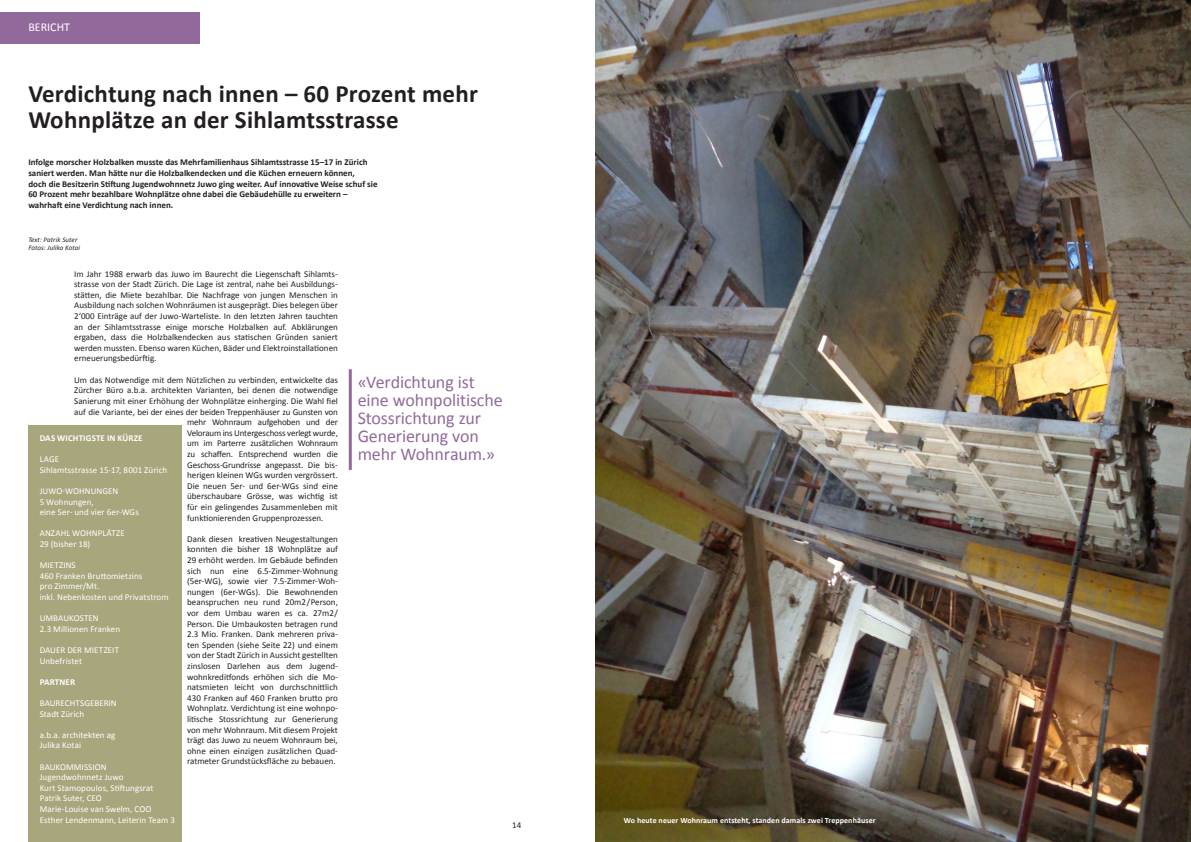
<style>
.page{position:relative;width:1191px;height:842px;background:#fff}
.page>*{position:absolute;margin:0;border:0;box-sizing:border-box;transform-origin:0 0}
.t1{font:700 25px/26.5px "Calibri";letter-spacing:.01em;color:#231f20}
.t2{font:18px/18px "Calibri";letter-spacing:-.01em;color:#92699b}
.t3{font:12px "Calibri";color:#fff}
.t4{font:9px/10.6px "Calibri";color:#231f20;text-align:justify}
.t5{font:9px/10.6px "Calibri";letter-spacing:.005em;color:#fff}
.t6{font:700 9px/10.6px "Calibri";color:#231f20}
.t7{font:700 9px "Calibri";letter-spacing:.01em;color:#fff}
.t8{font:700 8px "Calibri";letter-spacing:.01em;color:#fff}
.t9{font:italic 7px/8px "Calibri";letter-spacing:.01em;color:#231f20}
</style>
<div class="page">
<div style="left:0;top:12px;width:200px;height:32px;background:#92699b"></div>
<img style="left:595px;top:0;width:596px;height:842px">
<hr style="left:349px;top:369px;width:3px;height:101px;background:#92699b">
<div style="left:28px;top:425px;width:153px;height:417px;background:#a8a67c"></div>
<h3 class="t3" style="left:28px;top:20px;width:43px">BERICHT</h3>
<h1 class="t1" style="left:28px;top:79px;width:451px">Verdichtung nach innen – 60 Prozent mehr<br>Wohnplätze an der Sihlamtsstrasse</h1>
<p class="t6" style="left:28px;top:157px;width:351px">Infolge morscher Holzbalken musste das Mehrfamilienhaus Sihlamtsstrasse 15–17 in Zürich saniert werden. Man hätte nur die Holzbalkendecken und die Küchen erneuern können,<br>doch die Besitzerin Stiftung Jugendwohnnetz Juwo ging weiter. Auf innovative Weise schuf sie 60 Prozent mehr bezahlbare Wohnplätze ohne dabei die Gebäudehülle zu erweitern – wahrhaft eine Verdichtung nach innen.</p>
<p class="t9" style="left:28px;top:235px;width:53px">Text: Patrik Suter<br>Fotos: Julika Kotai</p>
<p class="t4" style="left:74px;top:268px;width:265px">Im Jahr 1988 erwarb das Juwo im Baurecht die Liegenschaft Sihlamts&shy;strasse von der Stadt Zürich. Die Lage ist zentral, nahe bei Ausbildungs&shy;stätten, die Miete bezahlbar. Die Nachfrage von jungen Menschen in Ausbildung nach solchen Wohnräumen ist ausgeprägt. Dies belegen über 2‘000 Einträge auf der Juwo-Warteliste. In den letzten Jahren tauchten an der Sihlamtsstrasse einige morsche Holzbalken auf. Abklärungen ergaben, dass die Holzbalkendecken aus statischen Gründen saniert werden mussten. Ebenso waren Küchen, Bäder und Elektroinstallationen erneuerungsbedürftig.</p>
<p class="t4" style="left:74px;top:374px;width:265px">Um das Notwendige mit dem Nützlichen zu verbinden, entwickelte das</p>
<p class="t4" style="left:74px;top:385px;width:265px">Zürcher Büro a.b.a. architekten Varianten, bei denen die notwendige</p>
<p class="t4" style="left:74px;top:395px;width:265px">Sanierung mit einer Erhöhung der Wohnplätze einherging. Die Wahl fiel</p>
<p class="t4" style="left:74px;top:406px;width:265px">auf die Variante, bei der eines der beiden Treppenhäuser zu Gunsten von</p>
<p class="t4" style="left:187px;top:416px;width:152px">mehr Wohnraum aufgehoben und der</p>
<p class="t4" style="left:187px;top:427px;width:152px">Veloraum ins Untergeschoss verlegt wurde,</p>
<p class="t4" style="left:187px;top:438px;width:152px">um im Parterre zusätzlichen Wohnraum</p>
<p class="t4" style="left:187px;top:448px;width:152px">zu schaffen. Entsprechend wurden die</p>
<p class="t4" style="left:187px;top:459px;width:152px">Geschoss-Grundrisse angepasst. Die bis-</p>
<p class="t4" style="left:187px;top:469px;width:152px">herigen kleinen WGs wurden vergrössert.</p>
<p class="t4" style="left:187px;top:480px;width:152px">Die neuen 5er- und 6er-WGs sind eine</p>
<p class="t4" style="left:187px;top:491px;width:152px">überschaubare Grösse, was wichtig ist</p>
<p class="t4" style="left:187px;top:501px;width:152px">für ein gelingendes Zusammenleben mit</p>
<p class="t4" style="left:187px;top:512px;width:138px">funktionierenden Gruppenprozessen.</p>
<p class="t4" style="left:187px;top:533px;width:152px">Dank diesen kreativen Neugestaltungen konnten die bisher 18 Wohnplätze auf 29 erhöht werden. Im Gebäude befinden sich nun eine 6.5-Zimmer-Wohnung (5er-WG), sowie vier 7.5-Zimmer-Woh&shy;nungen (6er-WGs). Die Bewohnenden beanspruchen neu rund 20m2/Person, vor dem Umbau waren es ca. 27m2/ Person. Die Umbaukosten betragen rund 2.3 Mio. Franken. Dank mehreren priva&shy;ten Spenden (siehe Seite 22) und einem von der Stadt Zürich in Aussicht gestellten zinslosen Darlehen aus dem Jugend&shy;wohnkreditfonds erhöhen sich die Mo&shy;natsmieten leicht von durchschnittlich 430 Franken auf 460 Franken brutto pro Wohnplatz. Verdichtung ist eine wohnpo&shy;litische Stossrichtung zur Generierung von mehr Wohnraum. Mit diesem Projekt trägt das Juwo zu neuem Wohnraum bei, ohne einen einzigen zusätzlichen Quad&shy;ratmeter Grundstücksfläche zu bebauen.</p>
<p class="t7" style="left:40px;top:432px;width:104px">DAS WICHTIGSTE IN KÜRZE</p>
<p class="t5" style="left:40px;top:453px;width:129px">LAGE<br>Sihlamtsstrasse 15-17, 8001 Zürich</p>
<p class="t5" style="left:40px;top:485px;width:101px">JUWO-WOHNUNGEN<br>5 Wohnungen,<br>eine 5er- und vier 6er-WGs</p>
<p class="t5" style="left:40px;top:528px;width:87px">ANZAHL WOHNPLÄTZE<br>29 (bisher 18)</p>
<p class="t5" style="left:40px;top:559px;width:130px">MIETZINS<br>460 Franken Bruttomietzins<br>pro Zimmer/Mt.<br>inkl. Nebenkosten und Privatstrom</p>
<p class="t5" style="left:40px;top:612px;width:82px">UMBAUKOSTEN<br>2.3 Millionen Franken</p>
<p class="t5" style="left:40px;top:644px;width:81px">DAUER DER MIETZEIT<br>Unbefristet</p>
<p class="t7" style="left:40px;top:676px;width:37px">PARTNER</p>
<p class="t5" style="left:40px;top:697px;width:79px">BAURECHTSGEBERIN<br>Stadt Zürich</p>
<p class="t5" style="left:40px;top:729px;width:77px">a.b.a. architekten ag<br>Julika Kotai</p>
<p class="t5" style="left:40px;top:761px;width:137px">BAUKOMMISSION<br>Jugendwohnnetz Juwo<br>Kurt Stamopoulos, Stiftungsrat<br>Patrik Suter, CEO<br>Marie-Louise van Swelm, COO<br>Esther Lendenmann, Leiterin Team 3</p>
<h2 class="t2" style="left:358px;top:372px;width:147px">«Verdichtung ist eine wohnpolitische<br>Stossrichtung zur<br>Generierung von mehr Wohnraum.»</h2>
<p class="t4" style="left:512px;top:819px;width:11px">14</p>
<p class="t8" style="left:624px;top:815px;width:253px">Wo heute neuer Wohnraum entsteht, standen damals zwei Treppenhäuser</p>
</div>
